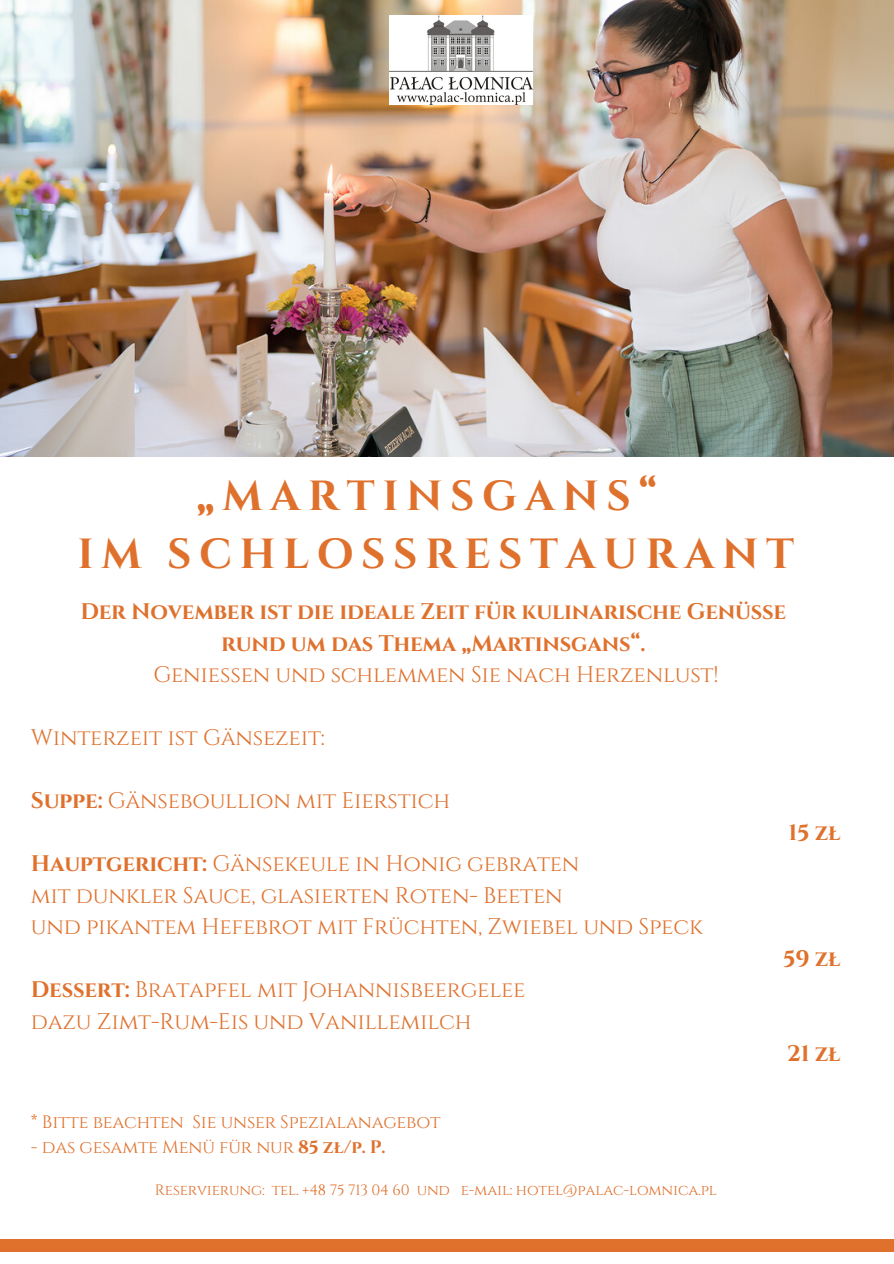
<style>
.page{position:relative;width:894px;height:1264px;background:#fff}
.page>*{position:absolute;margin:0;border:0;box-sizing:border-box;transform-origin:0 0}
.t1{font:700 42px/58.5px "Cinzel";letter-spacing:.18em;color:#df712d;text-align:center}
.t2{font:22.5px/31.5px "Cinzel";letter-spacing:-.01em;color:#df712d}
.t3{font:700 22.5px/31.5px "Cinzel";letter-spacing:-.01em;color:#df712d;text-align:center}
.t4{font:18px "Cinzel";letter-spacing:-.01em;color:#df712d}
.t5{font:15px "Cinzel";letter-spacing:-.01em;color:#df712d}
.s1{font-weight:700}
</style>
<div class="page">
<img style="left:0;top:0;width:893px;height:456px">
<div style="left:0;top:1239px;width:893px;height:11px;background:#df712d"></div>
<img style="left:389px;top:15px;width:143px;height:89px">
<h1 class="t1" style="left:78px;top:467px;width:717px">„MARTINSGANS“<br>IM SCHLOSSRESTAURANT</h1>
<p class="t3" style="left:80px;top:596px;width:707px">Der November ist die ideale Zeit für kulinarische Genüsse rund um das Thema „Martinsgans“.</p>
<p class="t2" style="left:153px;top:659px;width:566px">Genießen und schlemmen Sie nach Herzenlust!</p>
<p class="t2" style="left:31px;top:722px;width:295px">Winterzeit ist Gänsezeit:</p>
<p class="t2" style="left:31px;top:785px;width:421px"><span class="s1">Suppe:</span> Gänseboullion mit Eierstich</p>
<p class="t2" style="left:31px;top:848px;width:673px"><span class="s1">Hauptgericht:</span> Gänsekeule in Honig gebraten<br>mit dunkler Sauce, glasierten Roten- Beeten<br>und pikantem Hefebrot mit Früchten, Zwiebel und Speck</p>
<p class="t2" style="left:31px;top:975px;width:496px"><span class="s1">Dessert:</span> Bratapfel mit Johannisbeergelee dazu Zimt-Rum-Eis und Vanillemilch</p>
<p class="t4" style="left:31px;top:1110px;width:411px">* Bitte beachten Sie unser Spezialanagebot</p>
<p class="t4" style="left:31px;top:1135px;width:356px">- das gesamte Menü für nur <span class="s1">85 zł/p. P.</span></p>
<p class="t5" style="left:155px;top:1179px;width:563px">Reservierung: tel. +48 75 713 04 60 und e-mail: hotel@palac-lomnica.pl</p>
<p class="t3" style="left:788px;top:817px;width:54px">15 zł</p>
<p class="t3" style="left:783px;top:943px;width:59px">59 zł</p>
<p class="t3" style="left:786px;top:1038px;width:56px">21 zł</p>
</div>
